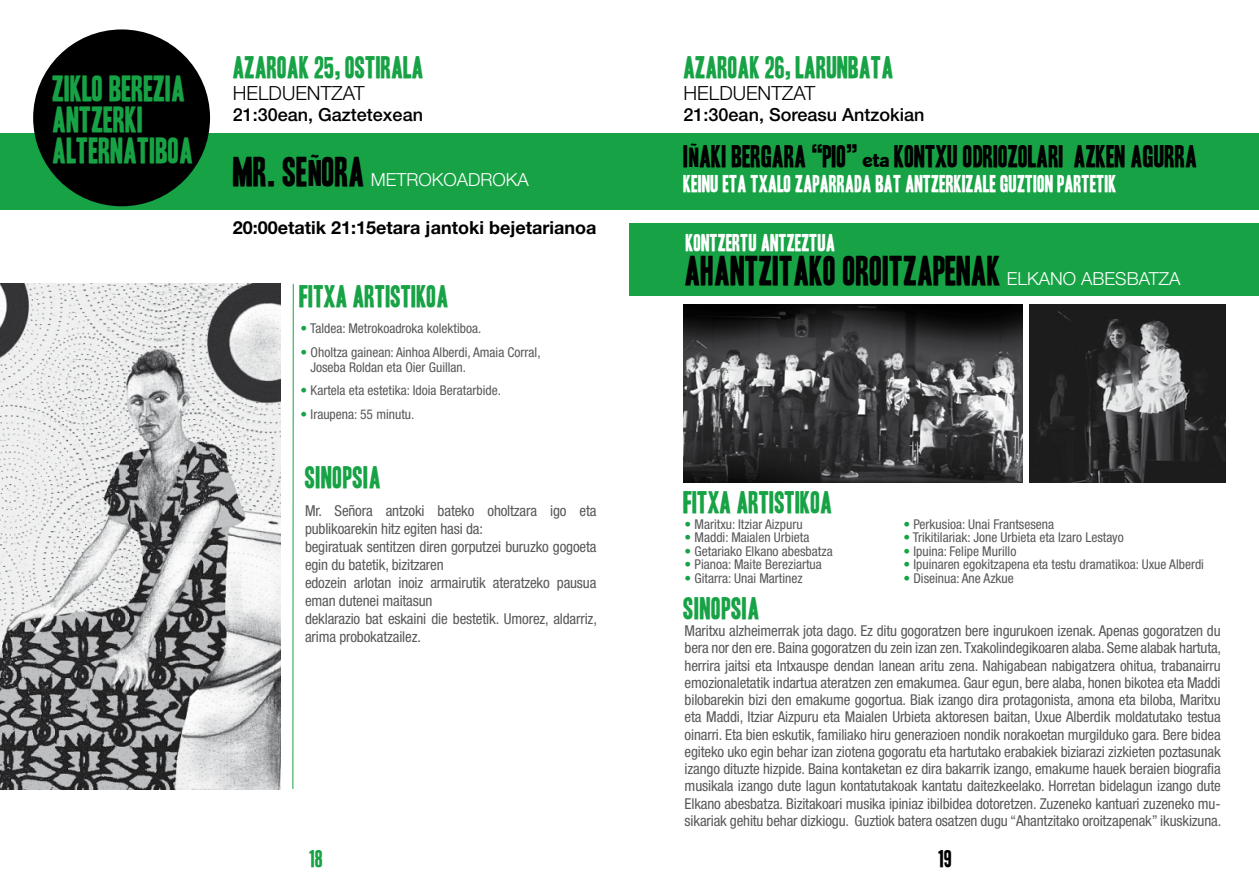
<style>
.page{position:relative;width:1259px;height:893px;background:#fff}
.page>*{position:absolute;margin:0;border:0;box-sizing:border-box;transform-origin:0 0}
.t1{font:36px "Headline One HPLHS";color:#000}
.t2{font:31.5px/31.2px "Headline One HPLHS";color:#17a345}
.t3{font:27px "Headline One HPLHS";color:#17a345}
.t4{font:27px "Headline One HPLHS";color:#000}
.t5{font:27px "Headline One HPLHS";letter-spacing:.02em;color:#17a345}
.t6{font:21px "Headline One HPLHS";color:#fff}
.t7{font:21px "Headline One HPLHS";color:#17a345}
.t8{font:21px "Headline One HPLHS";color:#000}
.t9{font:300 19.5px "Helvetica Neue";color:#000}
.t10{font:500 18px "Helvetica Neue";color:#000}
.t11{font:700 18px "Helvetica Neue";color:#000}
.t12{font:300 18px "Helvetica Neue";color:#fff}
.t13{font:condensed 15px/17.2px "Helvetica Neue LT Std";letter-spacing:-.01em;color:#58585a}
.t14{font:condensed 13.5px/15px "Helvetica Neue LT Std";color:#58585a}
.s1{font-family:"Headline One HPLHS";font-weight:400;font-size:36px;color:#000}
.s2{font-family:"Coluna Rounded";font-weight:700;font-stretch:condensed;font-size:36px;color:#000}
.s3{color:#17a345}
.s4{font-family:"Coluna Rounded";font-weight:700;font-stretch:condensed}
.s5{font-family:"Heineken Sans";font-weight:900;font-size:18px}
.s6{font-family:"Helvetica Neue";font-weight:300;font-size:18px;color:#fff}
</style>
<div class="page">
<img style="left:0;top:284px;width:280px;height:505px">
<div style="left:0;top:133px;width:630px;height:76px;background:#17a345"></div>
<hr style="left:292px;top:284px;width:2px;height:505px;background:#17a345">
<div style="left:33px;top:29px;width:177px;height:177px;background:#000;border-radius:50%"></div>
<div style="left:629px;top:133px;width:630px;height:76px;background:#17a345"></div>
<div style="left:630px;top:223px;width:629px;height:73px;background:#17a345"></div>
<img style="left:683px;top:305px;width:339px;height:177px">
<img style="left:1029px;top:305px;width:196px;height:177px">
<h2 class="t2" style="left:53px;top:73px;width:143px">ZIKLO BEREZIA<br>ANTZERKI<br>ALTERNATIBOA</h2>
<h3 class="t3" style="left:233px;top:54px;width:193px">AZAROAK 25, OSTIRALA</h3>
<h3 class="t9" style="left:233px;top:81px;width:133px">HELDUENTZAT</h3>
<p class="t10" style="left:233px;top:104px;width:192px">21:30ean, Gaztetexean</p>
<p class="t12" style="left:233px;top:169px;width:297px"><span class="s1">MR. SE</span><span class="s2">ñ</span><span class="s1">ORA</span> METROKOADROKA</p>
<p class="t11" style="left:233px;top:217px;width:365px">20:00etatik 21:15etara jantoki bejetarianoa</p>
<h3 class="t3" style="left:300px;top:284px;width:151px">FITXA ARTISTIKOA</h3>
<p class="t14" style="left:301px;top:321px;width:182px"><span class="s3">•</span> Taldea: Metrokoadroka kolektiboa.</p>
<p class="t14" style="left:310px;top:344px;width:232px;text-indent:-10px"><span class="s3">•</span> Oholtza gainean: Ainhoa Alberdi, Amaia Corral,<br>Joseba Roldan eta Oier Guillan.</p>
<p class="t14" style="left:301px;top:383px;width:202px"><span class="s3">•</span> Kartela eta estetika: Idoia Beratarbide.</p>
<p class="t14" style="left:301px;top:406px;width:115px"><span class="s3">•</span> Iraupena: 55 minutu.</p>
<h3 class="t5" style="left:305px;top:464px;width:78px">SINOPSIA</h3>
<p class="t13" style="left:305px;top:501px;width:293px;line-height:18px">Mr. Señora antzoki bateko oholtzara igo eta publikoarekin hitz egiten hasi da:<br>begiratuak sentitzen diren gorputzei buruzko gogoeta egin du batetik, bizitzaren<br>edozein arlotan inoiz armairutik ateratzeko pausua eman dutenei maitasun<br>deklarazio bat eskaini die bestetik. Umorez, aldarriz, arima probokatzailez.</p>
<h3 class="t7" style="left:309px;top:849px;width:15px">18</h3>
<h3 class="t3" style="left:683px;top:54px;width:212px">AZAROAK 26, LARUNBATA</h3>
<h3 class="t9" style="left:683px;top:81px;width:133px">HELDUENTZAT</h3>
<p class="t10" style="left:683px;top:104px;width:242px">21:30ean, Soreasu Antzokian</p>
<h3 class="t4" style="left:683px;top:143px;width:515px">I<span class="s4">ñ</span>AKI BERGARA “PIO” <span class="s5">eta</span> KONTXU ODRIOZOLARI AZKEN AGURRA</h3>
<h3 class="t6" style="left:683px;top:174px;width:435px">KEINU ETA TXALO ZAPARRADA BAT ANTZERKIZALE GUZTION PARTETIK</h3>
<h3 class="t6" style="left:686px;top:232px;width:151px">KONTZERTU ANTZEZTUA</h3>
<h1 class="t1" style="left:685px;top:253px;width:497px">AHANTZITAKO OROITZAPENAK <span class="s6">ELKANO ABESBATZA</span></h1>
<h3 class="t3" style="left:683px;top:489px;width:151px">FITXA ARTISTIKOA</h3>
<p class="t14" style="left:684px;top:516px;width:119px"><span class="s3">•</span> Maritxu: Itziar Aizpuru</p>
<p class="t14" style="left:684px;top:530px;width:126px"><span class="s3">•</span> Maddi: Maialen Urbieta</p>
<p class="t14" style="left:684px;top:543px;width:150px"><span class="s3">•</span> Getariako Elkano abesbatza</p>
<p class="t14" style="left:684px;top:557px;width:139px"><span class="s3">•</span> Pianoa: Maite Bereziartua</p>
<p class="t14" style="left:684px;top:570px;width:119px"><span class="s3">•</span> Gitarra: Unai Martinez</p>
<h3 class="t5" style="left:683px;top:595px;width:78px">SINOPSIA</h3>
<p class="t14" style="left:903px;top:516px;width:152px"><span class="s3">•</span> Perkusioa: Unai Frantsesena</p>
<p class="t14" style="left:903px;top:530px;width:222px"><span class="s3">•</span> Trikitilariak: Jone Urbieta eta Izaro Lestayo</p>
<p class="t14" style="left:903px;top:543px;width:114px"><span class="s3">•</span> Ipuina: Felipe Murillo</p>
<p class="t14" style="left:903px;top:557px;width:302px"><span class="s3">•</span> Ipuinaren egokitzapena eta testu dramatikoa: Uxue Alberdi</p>
<p class="t14" style="left:903px;top:570px;width:112px"><span class="s3">•</span> Diseinua: Ane Azkue</p>
<p class="t13" style="left:684px;top:622px;width:538px;text-align:justify">Maritxu alzheimerrak jota dago. Ez ditu gogoratzen bere ingurukoen izenak. Apenas gogoratzen du bera nor den ere. Baina gogoratzen du zein izan zen. Txakolindegikoaren alaba. Seme alabak hartuta, herrira jaitsi eta Intxauspe dendan lanean aritu zena. Nahigabean nabigatzera ohitua, trabanairru emozionaletatik indartua ateratzen zen emakumea. Gaur egun, bere alaba, honen bikotea eta Maddi bilobarekin bizi den emakume gogortua. Biak izango dira protagonista, amona eta biloba, Maritxu eta Maddi, Itziar Aizpuru eta Maialen Urbieta aktoresen baitan, Uxue Alberdik moldatutako testua oinarri. Eta bien eskutik, familiako hiru generazioen nondik norakoetan murgilduko gara. Bere bidea egiteko uko egin behar izan ziotena gogoratu eta hartutako erabakiek biziarazi zizkieten poztasunak izango dituzte hizpide. Baina kontaketan ez dira bakarrik izango, emakume hauek beraien biografia musikala izango dute lagun kontatutakoak kantatu daitezkeelako. Horretan bidelagun izango dute Elkano abesbatza. Bizitakoari musika ipiniaz ibilbidea dotoretzen. Zuzeneko kantuari zuzeneko mu&shy;sikariak gehitu behar dizkiogu. Guztiok batera osatzen dugu “Ahantzitako oroitzapenak” ikuskizuna.</p>
<h3 class="t8" style="left:938px;top:849px;width:15px">19</h3>
</div>
